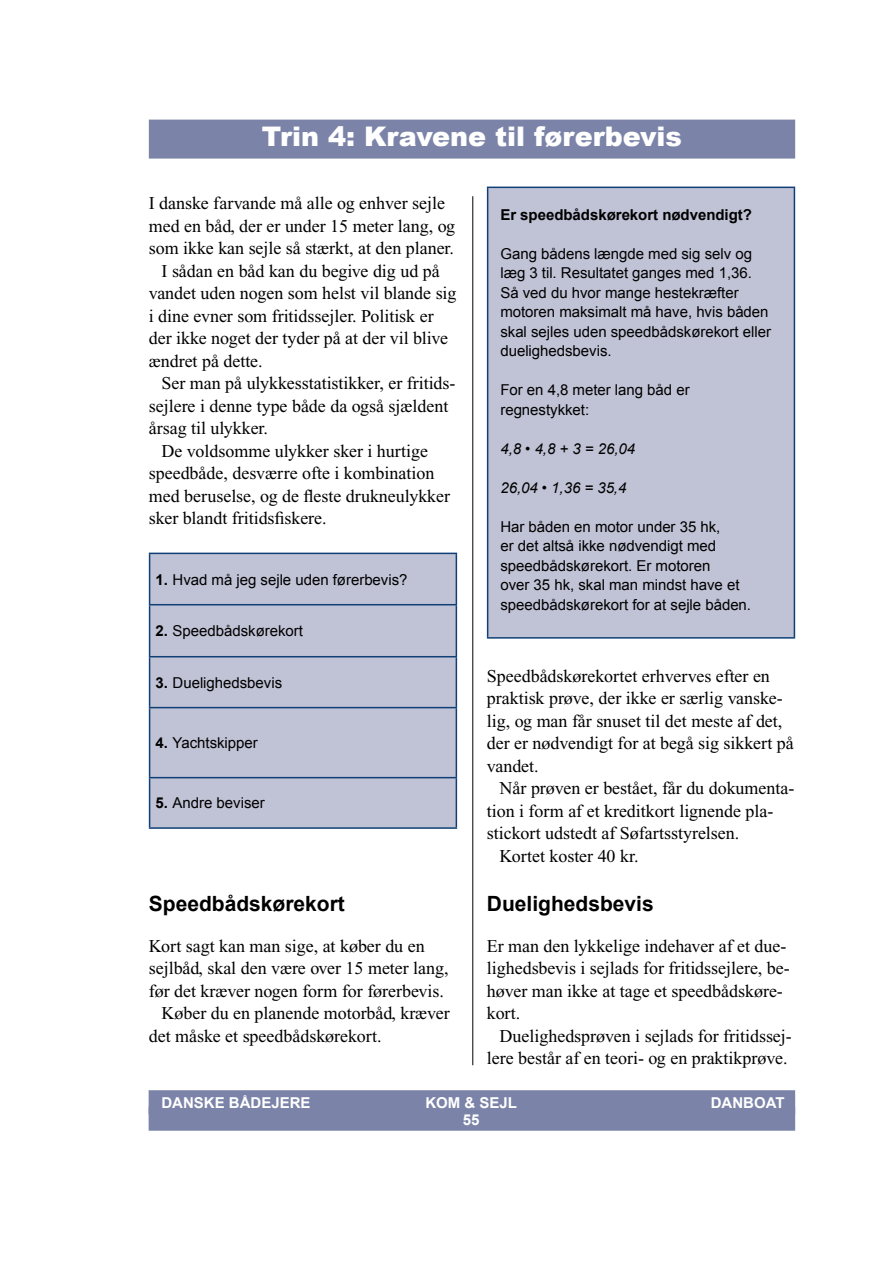
<style>
.page{position:relative;width:893px;height:1263px;background:#fff}
.page>*{position:absolute;margin:0;border:0;box-sizing:border-box;transform-origin:0 0}
.t1{font:900 27px "Arial";color:#fff}
.t2{font:700 21px "Arial";color:#000}
.t3{font:18px/22.5px "Times New Roman";color:#000}
.t4{font:15px/19.5px "Arial";color:#000}
.t5{font:700 15px "Arial";color:#fff}
.t6{font:700 15px "Arial";color:#000}
.t7{font:italic 15px "Arial";color:#000}
.s1{font-weight:700}
</style>
<div class="page">
<div style="left:149px;top:1090px;width:646px;height:24px;background:#7b84a8"></div>
<div style="left:149px;top:1107px;width:646px;height:24px;background:#7b84a8"></div>
<div style="left:150px;top:554px;width:306px;height:273px;background:#c0c2d5"></div>
<hr style="left:149px;top:604px;width:308px;height:1px;background:#0f3f76">
<hr style="left:149px;top:656px;width:308px;height:1px;background:#0f3f76">
<hr style="left:149px;top:707px;width:308px;height:1px;background:#0f3f76">
<hr style="left:149px;top:777px;width:308px;height:1px;background:#0f3f76">
<hr style="left:149px;top:827px;width:308px;height:2px;background:#0f3f76">
<hr style="left:149px;top:553px;width:308px;height:1px;background:#0f3f76">
<hr style="left:149px;top:554px;width:1px;height:50px;background:#0f3f76">
<hr style="left:456px;top:554px;width:1px;height:50px;background:#0f3f76">
<hr style="left:149px;top:605px;width:1px;height:51px;background:#0f3f76">
<hr style="left:456px;top:605px;width:1px;height:51px;background:#0f3f76">
<hr style="left:149px;top:657px;width:1px;height:50px;background:#0f3f76">
<hr style="left:456px;top:657px;width:1px;height:50px;background:#0f3f76">
<hr style="left:149px;top:708px;width:1px;height:69px;background:#0f3f76">
<hr style="left:456px;top:708px;width:1px;height:69px;background:#0f3f76">
<hr style="left:149px;top:778px;width:1px;height:49px;background:#0f3f76">
<hr style="left:456px;top:778px;width:1px;height:49px;background:#0f3f76">
<div style="left:488px;top:187px;width:306px;height:451px;background:#c0c2d5"></div>
<hr style="left:487px;top:637px;width:308px;height:2px;background:#0f3f76">
<hr style="left:487px;top:187px;width:308px;height:1px;background:#0f3f76">
<hr style="left:487px;top:188px;width:1px;height:449px;background:#0f3f76">
<hr style="left:794px;top:188px;width:1px;height:449px;background:#0f3f76">
<hr style="left:472px;top:196px;width:1px;height:869px;background:#000">
<div style="left:149px;top:120px;width:646px;height:39px;background:#7b84a8"></div>
<h1 class="t1" style="left:262px;top:121px;width:422px">Trin 4: Kravene til førerbevis</h1>
<p class="t3" style="left:149px;top:192px;width:298px">I danske farvande må alle og enhver sejle</p>
<p class="t3" style="left:149px;top:214px;width:308px">med en båd, der er under 15 meter lang, og</p>
<p class="t3" style="left:149px;top:237px;width:307px">som ikke kan sejle så stærkt, at den planer.</p>
<p class="t3" style="left:162px;top:259px;width:280px">I sådan en båd kan du begive dig ud på</p>
<p class="t3" style="left:149px;top:282px;width:309px">vandet uden nogen som helst vil blande sig</p>
<p class="t3" style="left:149px;top:304px;width:286px">i dine evner som fritidssejler. Politisk er</p>
<p class="t3" style="left:149px;top:327px;width:301px">der ikke noget der tyder på at der vil blive</p>
<p class="t3" style="left:149px;top:349px;width:115px">ændret på dette.</p>
<p class="t3" style="left:162px;top:372px;width:295px">Ser man på ulykkesstatistikker, er fritids-</p>
<p class="t3" style="left:149px;top:394px;width:301px">sejlere i denne type både da også sjældent</p>
<p class="t3" style="left:149px;top:417px;width:121px">årsag til ulykker.</p>
<p class="t3" style="left:162px;top:439px;width:268px">De voldsomme ulykker sker i hurtige</p>
<p class="t3" style="left:149px;top:462px;width:287px">speedbåde, desværre ofte i kombination</p>
<p class="t3" style="left:149px;top:484px;width:303px">med beruselse, og de fleste drukneulykker</p>
<p class="t3" style="left:149px;top:507px;width:179px">sker blandt fritidsfiskere.</p>
<p class="t4" style="left:156px;top:569px;width:253px"><span class="s1">1.</span> Hvad må jeg sejle uden førerbevis?</p>
<p class="t4" style="left:156px;top:621px;width:149px"><span class="s1">2.</span> Speedbådskørekort</p>
<p class="t4" style="left:156px;top:673px;width:128px"><span class="s1">3.</span> Duelighedsbevis</p>
<p class="t4" style="left:156px;top:733px;width:104px"><span class="s1">4.</span> Yachtskipper</p>
<p class="t4" style="left:156px;top:793px;width:111px"><span class="s1">5.</span> Andre beviser</p>
<p class="t2" style="left:149px;top:892px;width:198px">Speedbådskørekort</p>
<p class="t3" style="left:149px;top:934px;width:277px">Kort sagt kan man sige, at køber du en</p>
<p class="t3" style="left:149px;top:957px;width:301px">sejlbåd, skal den være over 15 meter lang,</p>
<p class="t3" style="left:149px;top:979px;width:297px">før det kræver nogen form for førerbevis.</p>
<p class="t3" style="left:162px;top:1002px;width:290px">Køber du en planende motorbåd, kræver</p>
<p class="t3" style="left:149px;top:1024px;width:234px">det måske et speedbådskørekort.</p>
<p class="t6" style="left:500px;top:206px;width:253px">Er speedbådskørekort nødvendigt?</p>
<p class="t4" style="left:500px;top:243px;width:272px">Gang bådens længde med sig selv og læg 3 til. Resultatet ganges med 1,36.<br>Så ved du hvor mange hestekræfter motoren maksimalt må have, hvis båden skal sejles uden speedbådskørekort eller duelighedsbevis.</p>
<p class="t4" style="left:500px;top:380px;width:191px">For en 4,8 meter lang båd er regnestykket:</p>
<p class="t7" style="left:500px;top:440px;width:136px">4,8 • 4,8 + 3 = 26,04</p>
<p class="t7" style="left:500px;top:479px;width:128px">26,04 • 1,36 = 35,4</p>
<p class="t4" style="left:500px;top:516px;width:252px">Har båden en motor under 35 hk,<br>er det altså ikke nødvendigt med speedbådskørekort. Er motoren<br>over 35 hk, skal man mindst have et speedbådskørekort for at sejle båden.</p>
<p class="t3" style="left:487px;top:664px;width:309px">Speedbådskørekortet erhverves efter en praktisk prøve, der ikke er særlig vanske&shy;lig, og man får snuset til det meste af det, der er nødvendigt for at begå sig sikkert på vandet.</p>
<p class="t3" style="left:500px;top:777px;width:296px">Når prøven er bestået, får du dokumenta-</p>
<p class="t3" style="left:487px;top:799px;width:288px">tion i form af et kreditkort lignende pla-</p>
<p class="t3" style="left:487px;top:822px;width:254px">stickort udstedt af Søfartsstyrelsen.</p>
<p class="t3" style="left:500px;top:844px;width:140px">Kortet koster 40 kr.</p>
<p class="t2" style="left:487px;top:892px;width:168px">Duelighedsbevis</p>
<p class="t3" style="left:487px;top:934px;width:304px">Er man den lykkelige indehaver af et due&shy;lighedsbevis i sejlads for fritidssejlere, be&shy;høver man ikke at tage et speedbådskøre&shy;kort.</p>
<p class="t3" style="left:487px;top:1024px;width:306px;text-align:right">Duelighedsprøven i sejlads for fritidssej&shy;lere består af en teori- og en praktikprøve.</p>
<p class="t5" style="left:161px;top:1094px;width:151px">DANSKE BÅDEJERE</p>
<p class="t5" style="left:425px;top:1094px;width:93px">KOM &amp; SEJL</p>
<p class="t5" style="left:711px;top:1094px;width:75px">DANBOAT</p>
<p class="t5" style="left:463px;top:1111px;width:18px">55</p>
</div>
